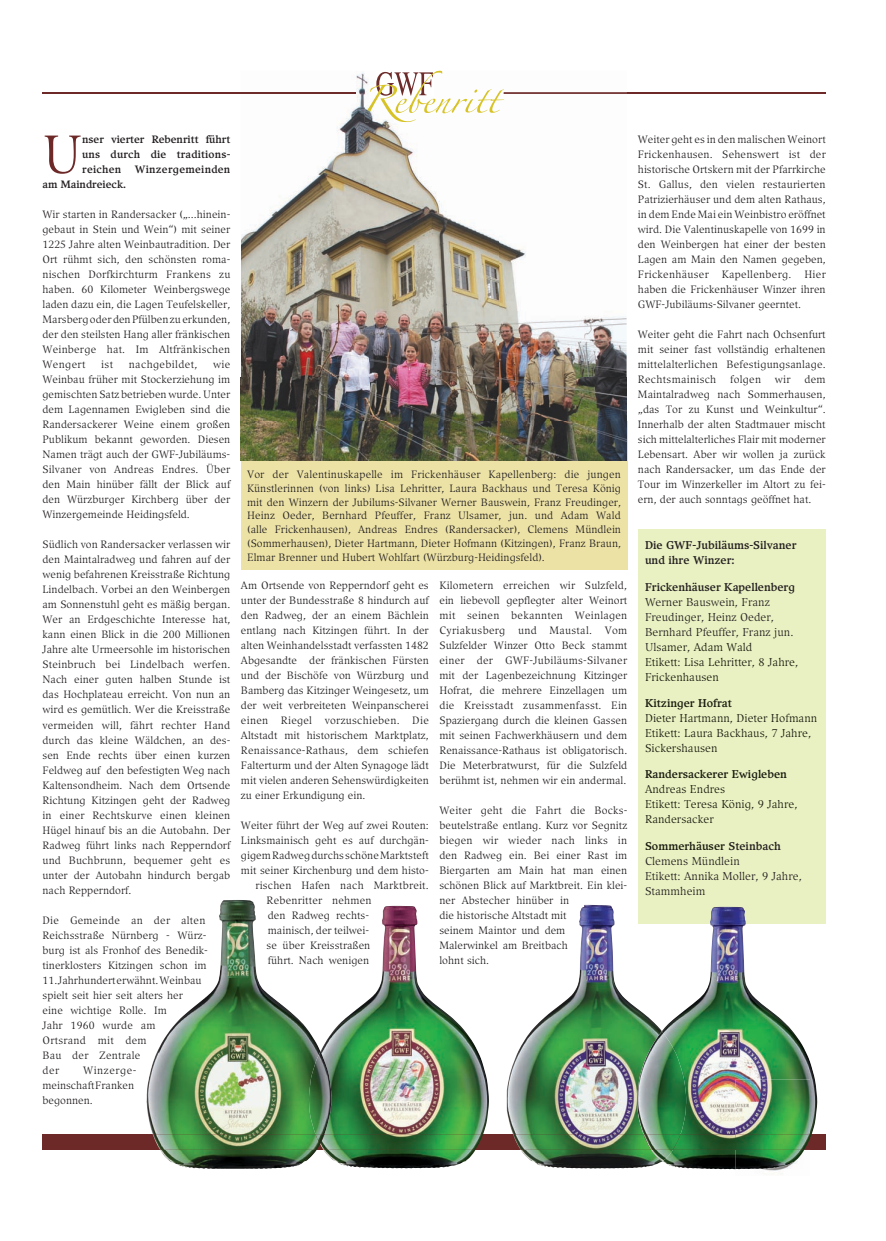
<style>
.page{position:relative;width:886px;height:1241px;background:#fff}
.page>*{position:absolute;margin:0;border:0;box-sizing:border-box;transform-origin:0 0}
.t1{font:53.5px "Compatil Exquisit LT";color:#6c2928}
.t2{font:11.25px/15px "Compatil Exquisit LT";color:#231f20}
.t3{font:11.25px/15px "Compatil Exquisit LT";color:#181b0f}
.t4{font:700 11.25px/15px "Compatil Exquisit LT";color:#231f20}
.t5{font:700 11.25px "Compatil Exquisit LT";color:#181b0f}
.t6{font:10.62px/15px "Compatil Exquisit LT";color:#231f20;text-align:justify}
.t7{font:700 10.62px/15px "Compatil Exquisit LT";letter-spacing:.02em;color:#231f20;text-align:justify}
.t8{font:700 10.62px "Compatil Exquisit LT";color:#231f20}
.t9{font:10.62px "Compatil Exquisit LT";letter-spacing:.03em;color:#231f20}
.s1{color:#181b0f}
.s2{font-weight:700;color:#181b0f}
.s3{font-weight:700}
</style>
<div class="page">
<hr style="left:43px;top:92px;width:313px;height:2px;background:#6c2928">
<div style="left:43px;top:1134px;width:783px;height:15px;background:#6c2928"></div>
<img style="left:735px;top:1169px;width:48px;height:2px">
<div style="left:241px;top:422px;width:386px;height:148px;background:#ece2a6"></div>
<hr style="left:504px;top:92px;width:322px;height:2px;background:#6c2928">
<img style="left:241px;top:72px;width:128px;height:350px">
<img style="left:498px;top:99px;width:128px;height:323px">
<img style="left:369px;top:122px;width:129px;height:300px">
<img style="left:365px;top:71px;width:139px;height:51px">
<img style="left:376px;top:72px;width:57px;height:24px">
<img style="left:241px;top:92px;width:115px;height:2px">
<img style="left:241px;top:422px;width:385px;height:38px">
<img style="left:504px;top:92px;width:122px;height:2px">
<div style="left:638px;top:529px;width:188px;height:394px;background:#e9f0c1"></div>
<img style="left:320px;top:905px;width:169px;height:261px">
<img style="left:320px;top:1134px;width:163px;height:15px">
<img style="left:507px;top:904px;width:155px;height:262px">
<img style="left:513px;top:1134px;width:124px;height:15px">
<img style="left:662px;top:923px;width:155px;height:244px">
<img style="left:686px;top:1134px;width:125px;height:15px">
<img style="left:735px;top:1079px;width:75px;height:90px">
<img style="left:710px;top:906px;width:36px;height:17px">
<img style="left:637px;top:1030px;width:49px;height:131px">
<img style="left:643px;top:1134px;width:37px;height:15px">
<img style="left:147px;top:900px;width:173px;height:268px">
<img style="left:309px;top:1059px;width:22px;height:75px">
<svg style="left:316px;top:1134px;width:8px;height:10px"></svg>
<h1 class="t1" style="left:43px;top:123px;width:41px">U</h1>
<p class="t7" style="left:82px;top:132px;width:150px">nser vierter Rebenritt führt uns durch die traditions&shy;reichen</p>
<p class="t7" style="left:135px;top:162px;width:97px">Winzergemeinden</p>
<p class="t8" style="left:43px;top:178px;width:85px">am Maindreieck.</p>
<p class="t6" style="left:43px;top:207px;width:189px">Wir starten in Randersacker („...hinein&shy;gebaut in Stein und Wein“) mit seiner 1225 Jahre alten Weinbautradition. Der Ort rühmt sich, den schönsten roma&shy;nischen Dorfkirchturm Frankens zu haben. 60 Kilometer Weinbergswege laden dazu ein, die Lagen Teufelskeller, Marsberg oder den Pfülben zu erkunden, der den steilsten Hang aller fränkischen Weinberge hat. Im Altfränkischen Wengert</p>
<p class="t6" style="left:101px;top:357px;width:13px">ist</p>
<p class="t9" style="left:129px;top:358px;width:70px">nachgebildet,</p>
<p class="t6" style="left:43px;top:357px;width:189px;text-indent:171px">wie Weinbau früher mit Stockerziehung im gemischten Satz betrieben wurde. Unter dem Lagennamen Ewigleben sind die Randersackerer Weine einem großen Publikum bekannt geworden. Diesen Namen trägt auch der GWF-Jubiläums-Silvaner von Andreas Endres. Über den Main hinüber fällt der Blick auf den Würzburger Kirchberg über der Winzergemeinde Heidingsfeld.</p>
<p class="t6" style="left:43px;top:537px;width:189px">Südlich von Randersacker verlassen wir den Maintalradweg und fahren auf der wenig befahrenen Kreisstraße Richtung Lindelbach. Vorbei an den Weinbergen am Sonnenstuhl geht es mäßig bergan.<br>Wer an Erdgeschichte Interesse hat, kann einen Blick in die 200 Millionen Jahre alte Urmeersohle im historischen Steinbruch bei Lindelbach werfen.<br>Nach einer guten halben Stunde ist das Hochplateau erreicht. Von nun an wird es gemütlich. Wer die Kreisstraße vermeiden will, fährt rechter Hand durch das kleine Wäldchen, an des&shy;sen Ende rechts über einen kurzen Feldweg auf den befestigten Weg nach Kaltensondheim. Nach dem Ortsende Richtung Kitzingen geht der Radweg in einer Rechtskurve einen kleinen Hügel hinauf bis an die Autobahn. Der Radweg führt links nach Repperndorf und Buchbrunn, bequemer geht es unter der Autobahn hindurch bergab nach Repperndorf.</p>
<p class="t6" style="left:43px;top:912px;width:167px;text-align:left">Die Gemeinde an der alten<br>Reichsstraße Nürnberg - Würz&shy;burg ist als Fronhof des Benedik&shy;tinerklosters Kitzingen schon im</p>
<p class="t6" style="left:43px;top:972px;width:161px;text-align:left">11. Jahrhundert erwähnt. Weinbau spielt seit hier seit alters her eine wichtige Rolle. Im<br>Jahr 1960 wurde am<br>Ortsrand mit dem<br>Bau der Zentrale<br>der</p>
<p class="t6" style="left:43px;top:1062px;width:96px;text-align:left;text-indent:41px">Winzerge&shy;meinschaft Franken begonnen.</p>
<p class="t6" style="left:247px;top:467px;width:375px;line-height:13.8px">Vor der Valentinuskapelle im Frickenhäuser Kapellenberg: die jungen Künstlerinnen (von links) Lisa Lehritter, Laura Backhaus und Teresa König mit den Winzern der Jubilums-Silvaner Werner Bauswein, Franz Freudinger, Heinz Oeder, Bernhard Pfeuffer, Franz Ulsamer, jun. und Adam Wald (alle Frickenhausen), Andreas Endres (Randersacker), Clemens Mündlein (Sommerhausen), Dieter Hartmann, Dieter Hofmann (Kitzingen), Franz Braun, Elmar Brenner und Hubert Wohlfart (Würzburg-Heidingsfeld).</p>
<p class="t6" style="left:241px;top:577px;width:189px">Am Ortsende von Repperndorf geht es unter der Bundesstraße 8 hindurch auf den Radweg, der an einem Bächlein entlang nach Kitzingen führt. In der alten Weinhandelsstadt verfassten 1482<br>Abgesandte der fränkischen Fürsten und der Bischöfe von Würzburg und Bamberg das Kitzinger Weingesetz, um der weit verbreiteten Weinpanscherei einen Riegel vorzuschieben. Die Altstadt mit historischem Marktplatz, Renaissance-Rathaus, dem schiefen Falterturm und der Alten Synagoge lädt mit vielen anderen Sehenswürdigkeiten zu einer Erkundigung ein.</p>
<p class="t6" style="left:241px;top:817px;width:189px">Weiter führt der Weg auf zwei Routen:</p>
<p class="t6" style="left:241px;top:832px;width:189px">Linksmainisch geht es auf durchgän-</p>
<p class="t6" style="left:241px;top:847px;width:189px">gigem Radweg durchs schöne Marktsteft</p>
<p class="t6" style="left:241px;top:862px;width:189px">mit seiner Kirchenburg und dem histo-</p>
<p class="t6" style="left:255px;top:877px;width:175px">rischen Hafen nach Marktbreit.</p>
<p class="t6" style="left:267px;top:892px;width:107px">Rebenritter nehmen</p>
<p class="t6" style="left:268px;top:907px;width:103px">den Radweg rechts-</p>
<p class="t6" style="left:268px;top:922px;width:103px">mainisch, der teilwei-</p>
<p class="t6" style="left:267px;top:937px;width:105px">se über Kreisstraßen</p>
<p class="t6" style="left:268px;top:952px;width:103px">führt. Nach wenigen</p>
<p class="t6" style="left:439px;top:577px;width:189px">Kilometern erreichen wir Sulzfeld, ein liebevoll gepflegter alter Weinort mit seinen bekannten Weinlagen Cyriakusberg und Maustal. Vom Sulzfelder Winzer Otto Beck stammt einer der GWF-Jubiläums-Silvaner mit der Lagenbezeichnung Kitzinger Hofrat, die mehrere Einzellagen um die Kreisstadt zusammenfasst. Ein Spaziergang durch die kleinen Gassen mit seinen Fachwerkhäusern und dem Renaissance-Rathaus ist obligatorisch.<br>Die Meterbratwurst, für die Sulzfeld berühmt ist, nehmen wir ein andermal.</p>
<p class="t6" style="left:439px;top:802px;width:189px;text-align:left">Weiter geht die Fahrt die Bocks&shy;beutelstraße entlang. Kurz vor Segnitz biegen wir wieder nach links in den Radweg ein. Bei einer Rast im<br>Biergarten am Main hat man einen schönen Blick auf Marktbreit. Ein klei&shy;ner Abstecher hinüber in<br>die historische Altstadt mit<br>seinem Maintor und dem<br>Malerwinkel am Breitbach<br>lohnt sich.</p>
<p class="t6" style="left:638px;top:132px;width:189px">Weiter geht es in den malischen Weinort Frickenhausen. Sehenswert ist der historische Ortskern mit der Pfarrkirche St. Gallus, den vielen restaurierten Patrizierhäuser und dem alten Rathaus, in dem Ende Mai ein Weinbistro eröffnet wird. Die Valentinuskapelle von 1699 in den Weinbergen hat einer der besten Lagen am Main den Namen gegeben, Frickenhäuser Kapellenberg. Hier haben die Frickenhäuser Winzer ihren GWF-Jubiläums-Silvaner geerntet.</p>
<p class="t6" style="left:638px;top:327px;width:189px">Weiter geht die Fahrt nach Ochsenfurt mit seiner fast vollständig erhaltenen mittelalterlichen Befestigungsanlage.<br>Rechtsmainisch</p>
<p class="t6" style="left:638px;top:372px;width:189px;text-indent:166px">dem Maintalradweg nach Sommerhausen, „das Tor zu Kunst und Weinkultur“.<br>Innerhalb der alten Stadtmauer mischt sich mittelalterliches Flair mit moderner Lebensart. Aber wir wollen ja zurück nach Randersacker, um das Ende der Tour im Winzerkeller im Altort zu fei&shy;ern, der auch sonntags geöffnet hat.</p>
<p class="t6" style="left:730px;top:372px;width:33px">folgen</p>
<p class="t6" style="left:775px;top:372px;width:17px">wir</p>
<p class="t4" style="left:645px;top:538px;width:153px">Die GWF-Jubiläums-Silvaner und ihre Winzer:</p>
<p class="t4" style="left:645px;top:579px;width:152px">Frickenhäuser Kapellenberg</p>
<p class="t2" style="left:645px;top:594px;width:155px">Werner Bauswein, Franz<br>Freudinger, Heinz Oeder,<br>Bernhard Pfeuffer, Franz jun.<br>Uls<span class="s1">amer, Adam Wald<br>Etikett: Lisa Lehritter, 8 Jahre,<br>Frickenhausen</span></p>
<p class="t5" style="left:645px;top:696px;width:88px">Kitzinger Hofrat</p>
<p class="t3" style="left:645px;top:710px;width:174px">Dieter Hartmann, Dieter Hofmann<br>Etikett: Laura Backhaus, 7 Jahre,<br>Sickershausen</p>
<p class="t5" style="left:645px;top:767px;width:143px">Randersackerer Ewigleben</p>
<p class="t3" style="left:645px;top:781px;width:154px">Andreas Endres<br>Etikett: Teresa König, 9 Jahre,<br>Randersacker</p>
<p class="t2" style="left:645px;top:838px;width:158px"><span class="s2">Sommerhäuser</span> <span class="s3">Steinbach<br></span>Clemens Mündlein<br>Etikett: Annika Moller, 9 Jahre,<br>Stammheim</p>
</div>
